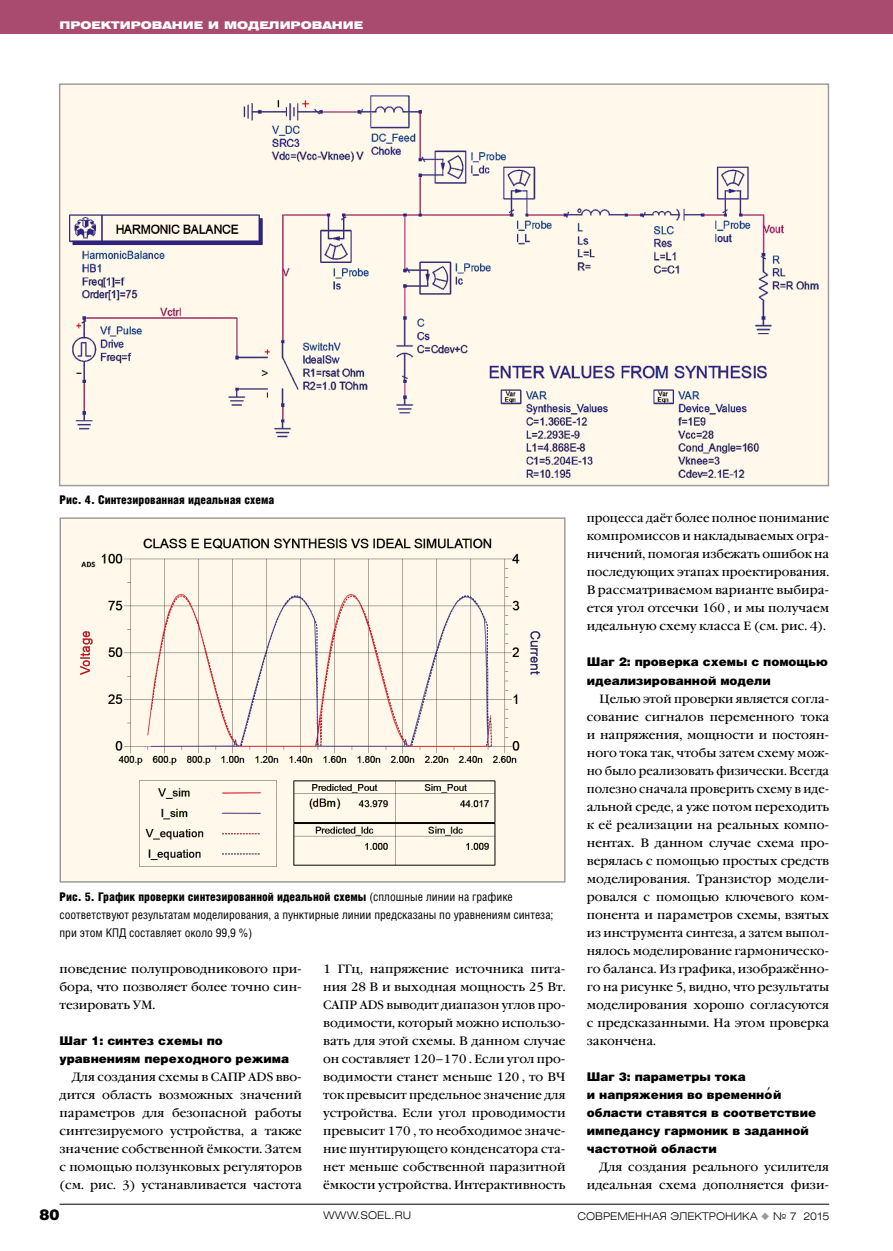
<style>
.page{position:relative;width:893px;height:1251px;background:#fff}
.page>*{position:absolute;margin:0;border:0;box-sizing:border-box;transform-origin:0 0}
.t1{font:900 15px "Helios";color:#000}
.t2{font:12px/18px "Garamond Book C";color:#000;text-align:justify}
.t3{font:12px/18px "Garamond Book C";color:#000;text-align:justify;scale:.96 1}
.t4{font:900 12px/18px "Helios";color:#000}
.t5{font:12px/18px "Helios Cond";color:#000}
.t6{font:900 12px "Helios Cond";color:#000}
.t7{font:300 10.5px "Helios Ext";color:#000}
.t8{font:900 10.5px "Helios Ext";color:#fff}
.s1{font-weight:900}
.s2{color:#9c9c9d}
</style>
<div class="page">
<div style="left:0;top:0;width:893px;height:34px;background:#a84b6e"></div>
<hr style="left:60px;top:1203px;width:769px;height:1px;background:#000">
<div style="left:60px;top:84px;width:768px;height:401px;background:#fff8eb"></div>
<img style="left:69px;top:95px;width:750px;height:382px">
<div style="left:59px;top:83px;width:770px;height:403px;border:2px solid #9c9c9d"></div>
<div style="left:60px;top:518px;width:505px;height:363px;background:#fff8eb"></div>
<img style="left:81px;top:538px;width:460px;height:329px">
<div style="left:60px;top:517px;width:506px;height:365px;border:2px solid #9c9c9d"></div>
<p class="t8" style="left:60px;top:19px;width:305px">Проектирование и моделирование</p>
<p class="t6" style="left:60px;top:493px;width:216px">Рис. 4. Синтезированная идеальная схема</p>
<p class="t5" style="left:60px;top:887px;width:495px"><span class="s1">Рис. 5. График проверки синтезированной идеальной схемы</span> (сплошные линии на графике соответствуют результатам моделирования, а пунктирные линии предсказаны по уравнениям синтеза; при этом КПД составляет около 99,9 %)</p>
<p class="t2" style="left:60px;top:959px;width:244px">поведение полупроводникового при&shy;бора, что позволяет более точно син&shy;тезировать УМ.</p>
<p class="t4" style="left:60px;top:1030px;width:231px">Шаг 1: синтез схемы по уравнениям переходного режима</p>
<p class="t2" style="left:60px;top:1067px;width:244px;text-indent:13px">Для создания схемы в САПР ADS вво&shy;дится область возможных значений параметров для безопасной работы синтезируемого устройства, а также значение собственной ёмкости. Затем с помощью ползунковых регуляторов (см. рис. 3) устанавливается частота</p>
<p class="t2" style="left:323px;top:959px;width:244px">1 ГГц, напряжение источника пита&shy;ния 28 В и выходная мощность 25 Вт.<br>САПР ADS выводит диапазон углов про&shy;водимости, который можно использо&shy;вать для этой схемы. В данном случае он составляет 120–170º. Если угол про&shy;водимости станет меньше 120º, то ВЧ ток превысит предельное значение для устройства. Если угол проводимости превысит 170º, то необходимое значе&shy;ние шунтирующего конденсатора ста&shy;нет меньше собственной паразитной ёмкости устройства. Интерактивность</p>
<p class="t3" style="left:587px;top:509px;width:254px">процесса даёт более полное понимание компромиссов и накладываемых огра&shy;ничений, помогая избежать ошибок на последующих этапах проектирования.<br>В рассматриваемом варианте выбира&shy;ется угол отсечки 160º, и мы получаем идеальную схему класса E (см. рис. 4).</p>
<p class="t4" style="left:587px;top:652px;width:243px">Шаг 2: проверка схемы с помощью идеализированной модели</p>
<p class="t2" style="left:587px;top:689px;width:244px;text-indent:13px">Целью этой проверки является согла&shy;сование сигналов переменного тока и напряжения, мощности и постоян&shy;ного тока так, чтобы затем схему мож&shy;но было реализовать физически. Всегда полезно сначала проверить схему в иде&shy;альной среде, а уже потом переходить к её реализации на реальных компо&shy;нентах. В данном случае схема про&shy;верялась с помощью простых средств моделирования. Транзистор модели&shy;ровался с помощью ключевого ком&shy;понента и параметров схемы, взятых из инструмента синтеза, а затем выпол&shy;нялось моделирование гармоническо&shy;го баланса. Из графика, изображённо&shy;го на рисунке 5, видно, что результаты моделирования хорошо согласуются с предсказанными. На этом проверка закончена.</p>
<p class="t4" style="left:587px;top:1066px;width:231px">Шаг 3: параметры тока<br>и напряжения во временной области ставятся в соответствие импедансу гармоник в заданной частотной области</p>
<p class="t2" style="left:587px;top:1157px;width:244px;text-align:right">Для создания реального усилителя идеальная схема дополняется физи-</p>
<p class="t1" style="left:40px;top:1204px;width:22px">80</p>
<p class="t7" style="left:323px;top:1208px;width:89px">WWW.SOEL.RU</p>
<p class="t7" style="left:578px;top:1208px;width:253px">СОВРЕМЕННАЯ ЭЛЕКТРОНИКА <span class="s2">◆</span> № 7 2015</p>
</div>
